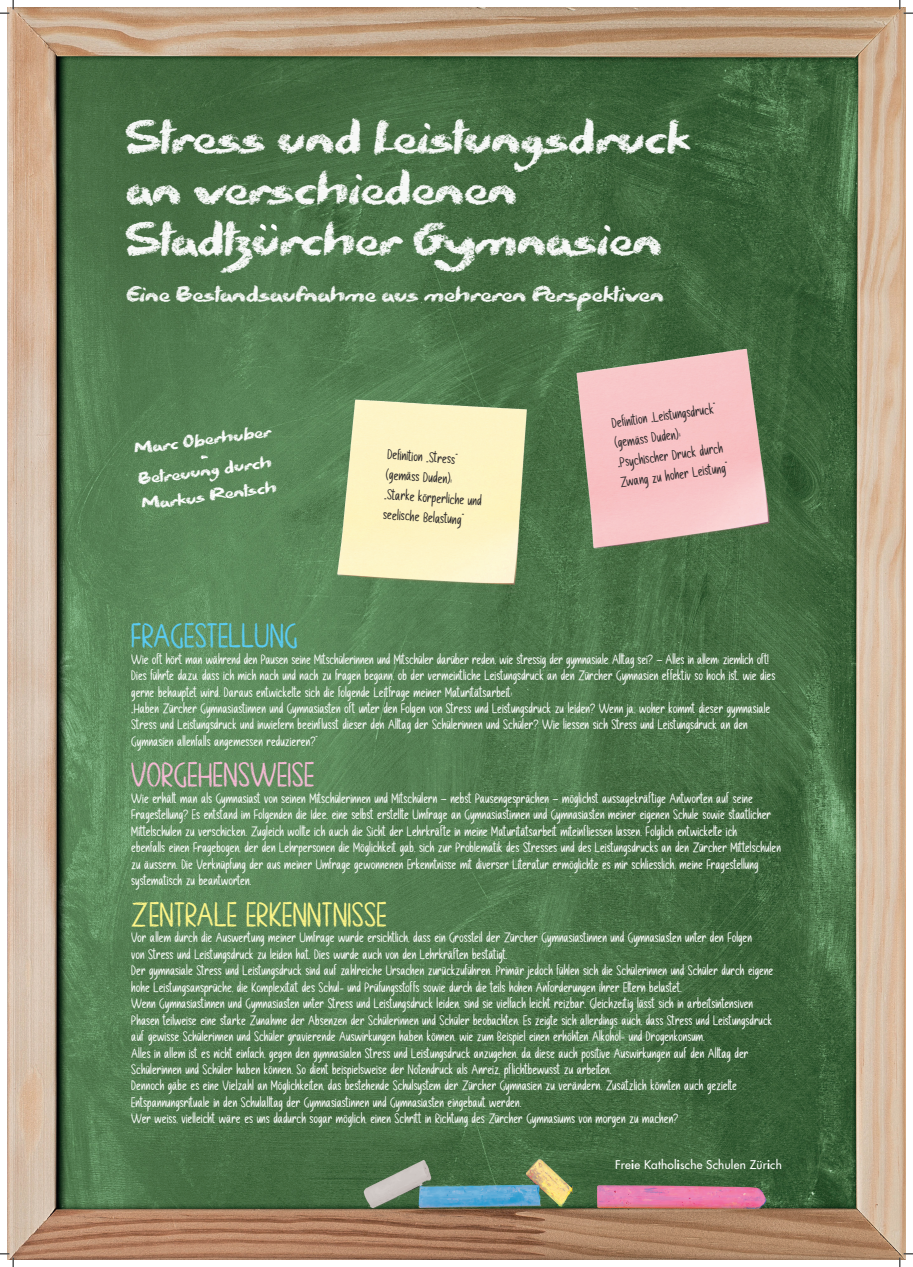
<style>
.page{position:relative;width:913px;height:1267px;background:#fff}
.page>*{position:absolute;margin:0;border:0;box-sizing:border-box;transform-origin:0 0}
.t1{font:49.19px/51.2px "Chalk Stick";letter-spacing:.01em;color:#fff}
.t2{font:33.75px "Chalk Board";letter-spacing:.01em;color:#fff689}
.t3{font:33.75px "Chalk Board";letter-spacing:.01em;color:#f7bbd6}
.t4{font:33.75px "Chalk Board";letter-spacing:.01em;color:#5accf5}
.t5{font:23.12px "Chalk Stick";letter-spacing:.01em;color:#fff}
.t6{font:18.12px/30.5px "Chalk Stick";color:#fff}
.Absatzformat_3{font:14.12px "Chalk Board";color:#2e2b2c}
.t7{font:13.69px/16.4px "Chalk Board";letter-spacing:.01em;color:#fff}
.t8{font:11.75px "Futura";letter-spacing:.02em;color:#fff}
.s1{font-weight:800}
</style>
<div class="page">
<img style="left:8px;top:8px;width:896px;height:1251px">
<svg style="left:259px;top:224px;width:18px;height:7px"></svg>
<svg style="left:200px;top:455px;width:8px;height:4px"></svg>
<svg style="left:0;top:0;width:14px;height:14px"></svg>
<svg style="left:0;top:1253px;width:14px;height:13px"></svg>
<svg style="left:899px;top:0;width:13px;height:14px"></svg>
<svg style="left:899px;top:1253px;width:13px;height:13px"></svg>
<h1 class="t1" style="left:127px;top:118px;width:564px">Stress und Leistungsdruck an verschiedenen<br>Stadtzurcher Gymnasien</h1>
<h3 class="t5" style="left:127px;top:282px;width:538px">Eine Bestandsaufnahme aus mehreren Perspektiven</h3>
<h3 class="t6" style="left:132px;top:436px;width:139px;rotate:-8deg">Marc Oberhuber<br>Betreuung durch</h3>
<h3 class="t6" style="left:140px;top:492px;width:137px;rotate:-8deg">Markus Rentsch</h3>
<p class="Absatzformat_3" style="left:388px;top:446px;width:72px;rotate:4deg">Definition „Stress“</p>
<p class="Absatzformat_3" style="left:386px;top:466px;width:68px;rotate:4deg">(gemäss Duden):</p>
<p class="Absatzformat_3" style="left:385px;top:486px;width:99px;rotate:4deg">„Starke körperliche und</p>
<p class="Absatzformat_3" style="left:384px;top:506px;width:82px;rotate:4deg">seelische Belastung“</p>
<p class="Absatzformat_3" style="left:610px;top:414px;width:107px;rotate:-8deg">Definition „Leistungsdruck“</p>
<p class="Absatzformat_3" style="left:613px;top:434px;width:68px;rotate:-8deg">(gemäss Duden):</p>
<p class="Absatzformat_3" style="left:616px;top:454px;width:108px;rotate:-8deg">„Psychischer Druck durch</p>
<p class="Absatzformat_3" style="left:619px;top:474px;width:110px;rotate:-8deg">Zwang zu hoher Leistung“</p>
<h2 class="t4" style="left:132px;top:615px;width:168px">FRAGESTELLUNG</h2>
<p class="t7" style="left:132px;top:650px;width:645px">Wie oft hört man während den Pausen seine Mitschülerinnen und Mitschüler darüber reden, wie stressig der gymnasiale Alltag sei? – Alles in allem: ziemlich oft!<br>Dies führte dazu, dass ich mich nach und nach zu fragen begann, ob der vermeintliche Leistungsdruck an den Zürcher Gymnasien effektiv so hoch ist, wie dies gerne behauptet wird. Daraus entwickelte sich die folgende Leitfrage meiner Maturitätsarbeit:<br>„Haben Zürcher Gymnasiastinnen und Gymnasiasten oft unter den Folgen von Stress und Leistungsdruck zu leiden? Wenn ja, woher kommt dieser gymnasiale Stress und Leistungsdruck und inwiefern beeinflusst dieser den Alltag der Schülerinnen und Schüler? Wie liessen sich Stress und Leistungsdruck an den Gymnasien allenfalls angemessen reduzieren?“</p>
<h2 class="t3" style="left:132px;top:755px;width:185px">VORGEHENSWEISE</h2>
<p class="t7" style="left:132px;top:790px;width:650px">Wie erhält man als Gymnasiast von seinen Mitschülerinnen und Mitschülern – nebst Pausengesprächen – möglichst aussagekräftige Antworten auf seine Fragestellung? Es entstand im Folgenden die Idee, eine selbst erstellte Umfrage an Gymnasiastinnen und Gymnasiasten meiner eigenen Schule sowie staatlicher Mittelschulen zu verschicken. Zugleich wollte ich auch die Sicht der Lehrkräfte in meine Maturitätsarbeit miteinfliessen lassen. Folglich entwickelte ich<br>ebenfalls einen Fragebogen, der den Lehrpersonen die Möglichkeit gab, sich zur Problematik des Stresses und des Leistungsdrucks an den Zürcher Mittelschulen zu äussern. Die Verknüpfung der aus meiner Umfrage gewonnenen Erkenntnisse mit diverser Literatur ermöglichte es mir schliesslich, meine Fragestellung systematisch zu beantworten.</p>
<h2 class="t2" style="left:132px;top:894px;width:257px">ZENTRALE ERKENNTNISSE</h2>
<p class="t7" style="left:132px;top:929px;width:643px">Vor allem durch die Auswertung meiner Umfrage wurde ersichtlich, dass ein Grossteil der Zürcher Gymnasiastinnen und Gymnasiasten unter den Folgen<br>von Stress und Leistungsdruck zu leiden hat. Dies wurde auch von den Lehrkräften bestätigt.<br>Der gymnasiale Stress und Leistungsdruck sind auf zahlreiche Ursachen zurückzuführen. Primär jedoch fühlen sich die Schülerinnen und Schüler durch eigene hohe Leistungsansprüche, die Komplexität des Schul- und Prüfungsstoffs sowie durch die teils hohen Anforderungen ihrer Eltern belastet.<br>Wenn Gymnasiastinnen und Gymnasiasten unter Stress und Leistungsdruck leiden, sind sie vielfach leicht reizbar. Gleichzeitig lässt sich in arbeitsintensiven Phasen teilweise eine starke Zunahme der Absenzen der Schülerinnen und Schüler beobachten. Es zeigte sich allerdings auch, dass Stress und Leistungsdruck auf gewisse Schülerinnen und Schüler gravierende Auswirkungen haben können, wie zum Beispiel einen erhöhten Alkohol- und Drogenkonsum.<br>Alles in allem ist es nicht einfach, gegen den gymnasialen Stress und Leistungsdruck anzugehen, da diese auch positive Auswirkungen auf den Alltag der Schülerinnen und Schüler haben können. So dient beispielsweise der Notendruck als Anreiz, pflichtbewusst zu arbeiten.<br>Dennoch gäbe es eine Vielzahl an Möglichkeiten, das bestehende Schulsystem der Zürcher Gymnasien zu verändern. Zusätzlich könnten auch gezielte Entspannungsrituale in den Schulalltag der Gymnasiastinnen und Gymnasiasten eingebaut werden.<br>Wer weiss, vielleicht wäre es uns dadurch sogar möglich, einen Schritt in Richtung des Zürcher Gymnasiums von morgen zu machen?</p>
<p class="t8" style="left:614px;top:1156px;width:168px">Fre<span class="s1">i</span>e Kathol<span class="s1">i</span>sche Schulen Zür<span class="s1">i</span>ch</p>
</div>
